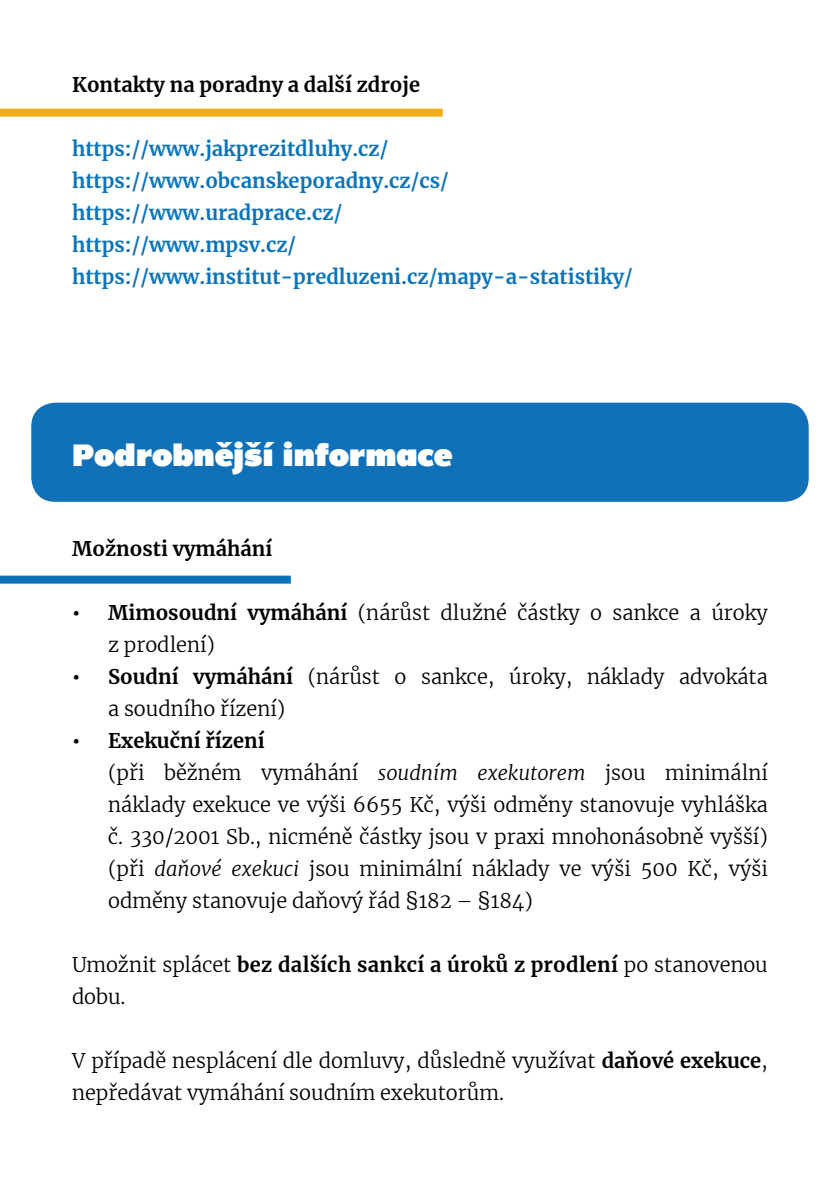
<style>
.page{position:relative;width:840px;height:1191px;background:#fff}
.page>*{position:absolute;margin:0;border:0;box-sizing:border-box;transform-origin:0 0}
.t1{font:800 32px "Noir Pro";letter-spacing:-.01em;color:#fff}
.t2{font:300 20px/32px "Merriweather";color:#000}
.t3{font:700 20px/32px "Merriweather";color:#0b73b9}
.t4{font:700 20px "Merriweather";color:#000}
.s1{font-weight:700}
.s2{font-style:italic}
</style>
<div class="page">
<div style="left:31px;top:403px;width:777px;height:99px;background:#1171b8;border-radius:24px"></div>
<div style="left:4px;top:109px;width:434px;height:8px;background:#f0ac1a"></div>
<div style="left:4px;top:575px;width:283px;height:8px;background:#0b73b9"></div>
<p class="t4" style="left:72px;top:70px;width:349px">Kontakty na poradny a další zdroje</p>
<p class="t3" style="left:72px;top:132px;width:562px">https://www.jakprezitdluhy.cz/ https://www.obcanskeporadny.cz/cs/ https://www.uradprace.cz/<br>https://www.mpsv.cz/ https://www.institut-predluzeni.cz/mapy-a-statistiky/</p>
<h1 class="t1" style="left:72px;top:428px;width:382px">Podrobnější informace</h1>
<p class="t4" style="left:72px;top:534px;width:202px">Možnosti vymáhání</p>
<p class="t2" style="left:108px;top:596px;width:661px;text-indent:-36px"><span class="s1">• Mimosoudní vymáhání</span> (nárůst dlužné částky o sankce a úroky z prodlení)</p>
<p class="t2" style="left:108px;top:660px;width:661px;text-indent:-36px"><span class="s1">• Soudní vymáhání</span> (nárůst o sankce, úroky, náklady advokáta a soudního řízení)</p>
<p class="t2" style="left:108px;top:724px;width:661px;text-indent:-36px"><span class="s1">• Exekuční řízení<br></span>(při běžném vymáhání <span class="s2">soudním exekutorem</span> jsou minimální náklady exekuce ve výši 6655 Kč, výši odměny stanovuje vyhláška č. 330/2001 Sb., nicméně částky jsou v praxi mnohonásobně vyšší) (při <span class="s2">daňové exekuci</span> jsou minimální náklady ve výši 500 Kč, výši odměny stanovuje daňový řád §182 – §184)</p>
<p class="t2" style="left:72px;top:948px;width:697px">Umožnit splácet <span class="s1">bez dalších sankcí a úroků z prodlení</span> po stanovenou dobu.</p>
<p class="t2" style="left:72px;top:1044px;width:697px">V případě nesplácení dle domluvy, důsledně využívat <span class="s1">daňové exekuce</span>, nepředávat vymáhání soudním exekutorům.</p>
</div>
